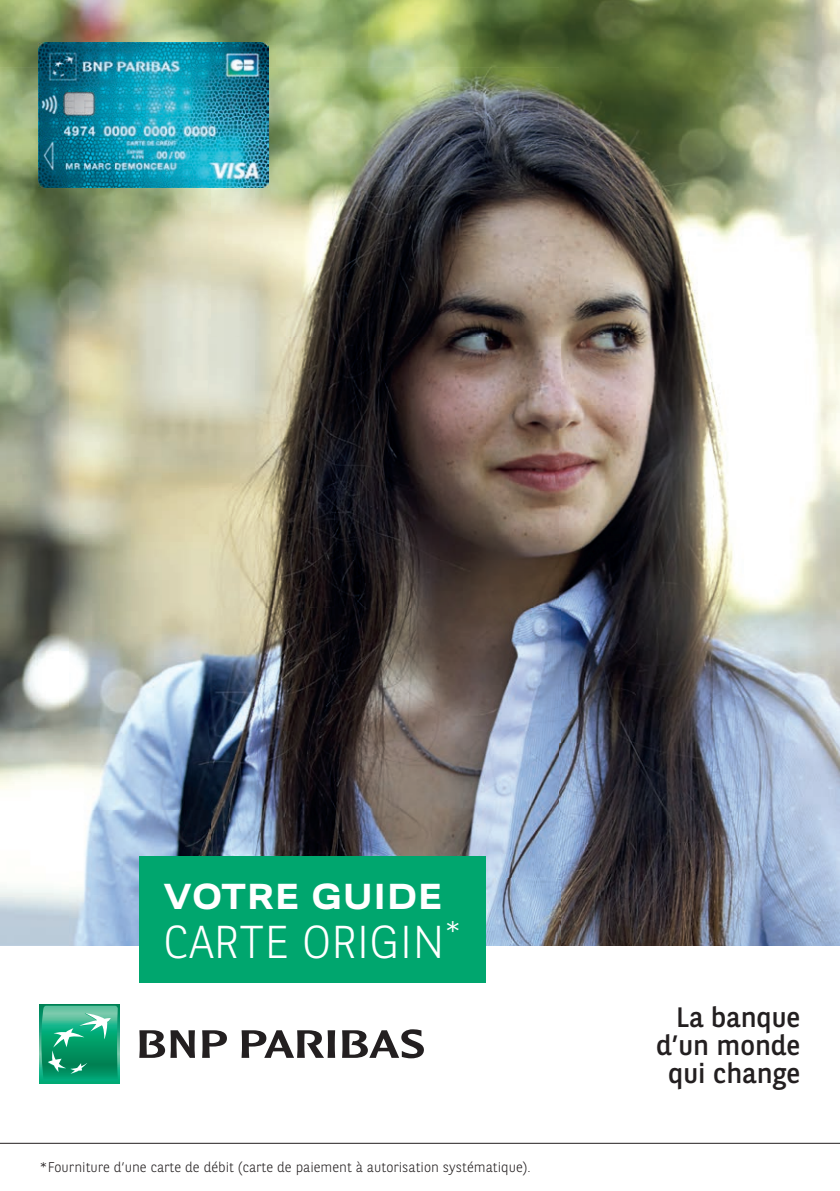
<style>
.page{position:relative;width:840px;height:1191px;background:#fff}
.page>*{position:absolute;margin:0;border:0;box-sizing:border-box;transform-origin:0 0}
.t1{font:300 46px "BNPP Sans";color:#fff}
.t2{font:700 36px "BNPP Expanded Sans";color:#fff}
.t3{font:28px/28px "BNPP Sans";color:#231f20;text-align:right}
.t4{font:300 14px "BNPP Sans";color:#231f20}
</style>
<div class="page">
<img style="left:0;top:0;width:839px;height:67px">
<img style="left:0;top:67px;width:69px;height:879px">
<img style="left:210px;top:67px;width:629px;height:879px">
<img style="left:69px;top:187px;width:141px;height:759px">
<img style="left:39px;top:42px;width:229px;height:145px">
<div style="left:139px;top:856px;width:346px;height:127px;background:#00a66e"></div>
<div style="left:40px;top:1004px;width:79px;height:79px;background:#00ab77"></div>
<svg style="left:41px;top:1005px;width:77px;height:72px"></svg>
<svg style="left:139px;top:1030px;width:56px;height:27px"></svg>
<svg style="left:202px;top:1030px;width:25px;height:27px"></svg>
<svg style="left:241px;top:1030px;width:94px;height:27px"></svg>
<svg style="left:342px;top:1029px;width:81px;height:29px"></svg>
<hr style="left:0;top:1142px;width:839px;height:1px;background:#231f20">
<h2 class="t2" style="left:163px;top:871px;width:280px">VOTRE GUIDE</h2>
<h1 class="t1" style="left:163px;top:911px;width:298px">CARTE ORIGIN<sup>*</sup></h1>
<p class="t4" style="left:40px;top:1158px;width:492px">* Fourniture d’une carte de débit (carte de paiement à autorisation systématique).</p>
<h3 class="t3" style="left:655px;top:1001px;width:145px">La banque d’un monde qui change</h3>
</div>
